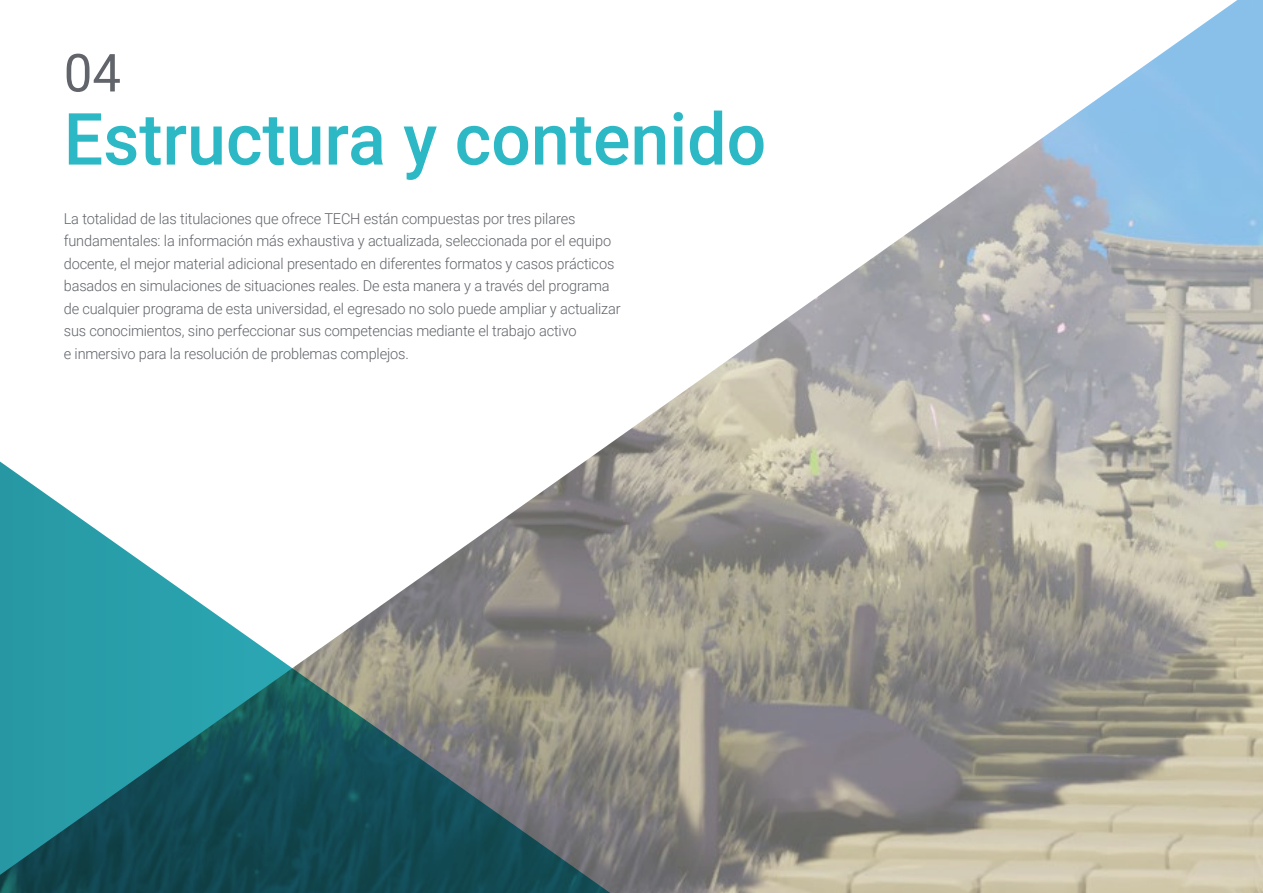
<style>
.page{position:relative;width:1263px;height:893px;background:#fff}
.page>*{position:absolute;margin:0;border:0;box-sizing:border-box;transform-origin:0 0}
.t1{font:500 72px "Roboto";color:#2db8c5}
.t2{font:52.5px "Roboto";color:#61646a}
.t3{font:300 15px/22.5px "Roboto";letter-spacing:-.01em;color:#61646a}
</style>
<div class="page">
<img style="left:607px;top:0;width:656px;height:893px">
<svg style="left:0;top:446px;width:640px;height:447px"></svg>
<h2 class="t2" style="left:64px;top:36px;width:59px">04</h2>
<h1 class="t1" style="left:64px;top:89px;width:704px">Estructura y contenido</h1>
<p class="t3" style="left:64px;top:207px;width:558px">La totalidad de las titulaciones que ofrece TECH están compuestas por tres pilares fundamentales: la información más exhaustiva y actualizada, seleccionada por el equipo docente, el mejor material adicional presentado en diferentes formatos y casos prácticos basados en simulaciones de situaciones reales. De esta manera y a través del programa de cualquier programa de esta universidad, el egresado no solo puede ampliar y actualizar sus conocimientos, sino perfeccionar sus competencias mediante el trabajo activo<br>e inmersivo para la resolución de problemas complejos.</p>
</div>
